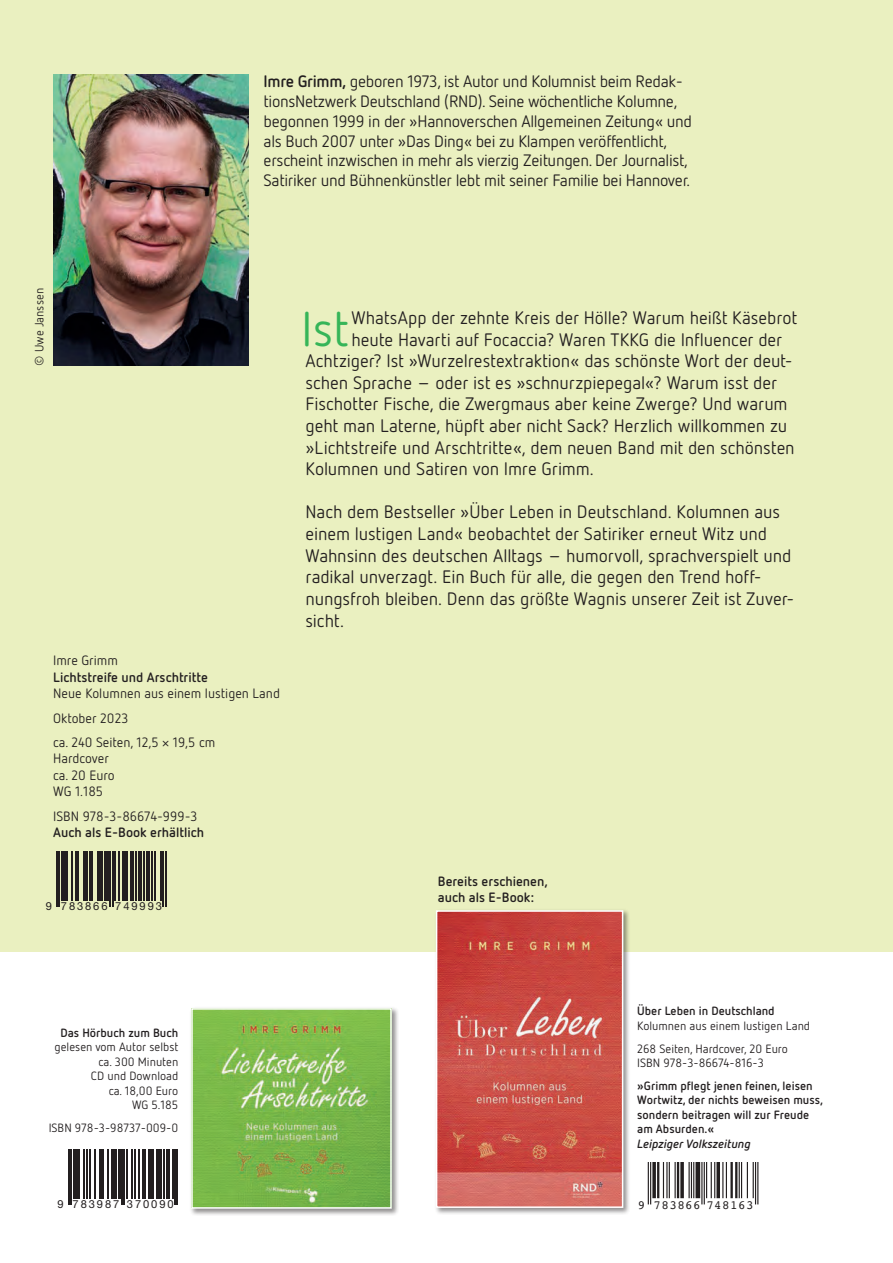
<style>
.page{position:relative;width:893px;height:1263px;background:#fff}
.page>*{position:absolute;margin:0;border:0;box-sizing:border-box;transform-origin:0 0}
.t1{font:48.45px "Netto OT";color:#36b558}
.t2{font:18px/21.6px "Netto OT";letter-spacing:-.005em;color:#231f20}
.t3{font:16.5px/19.8px "Netto OT";letter-spacing:-.02em;color:#231f20}
.t4{font:13.5px/24.8px "Netto OT";color:#231f20}
.t5{font:700 13.5px/16.2px "Netto OT";color:#231f20}
.t6{font:12.45px "Arial";letter-spacing:.035em;color:#231f20}
.t7{font:12px/14.4px "Netto OT";color:#231f20}
.t8{font:700 12px/14.4px "Netto OT";color:#231f20}
.t9{font:italic 700 12px "Netto OT";color:#231f20}
.t10{font:11.1px "Helvetica Neue";letter-spacing:.17em;color:#231f20}
.s1{font-weight:700}
</style>
<div class="page">
<div style="left:0;top:0;width:893px;height:951px;background:#eaf0c0"></div>
<img style="left:53px;top:74px;width:196px;height:292px">
<hr style="left:68px;top:1149px;width:1px;height:55px;background:#231f20">
<hr style="left:71px;top:1149px;width:1px;height:55px;background:#231f20">
<hr style="left:73px;top:1149px;width:3px;height:50px;background:#231f20">
<hr style="left:77px;top:1149px;width:3px;height:50px;background:#231f20">
<hr style="left:83px;top:1149px;width:1px;height:50px;background:#231f20">
<hr style="left:87px;top:1149px;width:1px;height:50px;background:#231f20">
<hr style="left:89px;top:1149px;width:1px;height:50px;background:#231f20">
<hr style="left:95px;top:1149px;width:1px;height:50px;background:#231f20">
<hr style="left:99px;top:1149px;width:2px;height:50px;background:#231f20">
<hr style="left:102px;top:1149px;width:2px;height:50px;background:#231f20">
<hr style="left:108px;top:1149px;width:1px;height:50px;background:#231f20">
<hr style="left:111px;top:1149px;width:1px;height:50px;background:#231f20">
<hr style="left:113px;top:1149px;width:4px;height:50px;background:#231f20">
<hr style="left:118px;top:1149px;width:2px;height:50px;background:#231f20">
<hr style="left:121px;top:1149px;width:2px;height:55px;background:#231f20">
<hr style="left:124px;top:1149px;width:1px;height:55px;background:#231f20">
<hr style="left:126px;top:1149px;width:1px;height:50px;background:#231f20">
<hr style="left:132px;top:1149px;width:1px;height:50px;background:#231f20">
<hr style="left:134px;top:1149px;width:1px;height:50px;background:#231f20">
<hr style="left:139px;top:1149px;width:1px;height:50px;background:#231f20">
<hr style="left:142px;top:1149px;width:4px;height:50px;background:#231f20">
<hr style="left:148px;top:1149px;width:1px;height:50px;background:#231f20">
<hr style="left:150px;top:1149px;width:4px;height:50px;background:#231f20">
<hr style="left:156px;top:1149px;width:1px;height:50px;background:#231f20">
<hr style="left:158px;top:1149px;width:4px;height:50px;background:#231f20">
<hr style="left:163px;top:1149px;width:1px;height:50px;background:#231f20">
<hr style="left:166px;top:1149px;width:4px;height:50px;background:#231f20">
<hr style="left:172px;top:1149px;width:1px;height:50px;background:#231f20">
<hr style="left:175px;top:1149px;width:1px;height:55px;background:#231f20">
<hr style="left:177px;top:1149px;width:1px;height:55px;background:#231f20">
<div style="left:434px;top:908px;width:197px;height:307px;background:#231f20;opacity:.5"></div>
<img style="left:439px;top:913px;width:181px;height:292px">
<div style="left:436px;top:910px;width:187px;height:298px;border:2px solid #fff"></div>
<hr style="left:648px;top:1162px;width:1px;height:42px;background:#231f20">
<hr style="left:650px;top:1162px;width:1px;height:42px;background:#231f20">
<svg style="left:652px;top:1162px;width:4px;height:36px"></svg>
<hr style="left:657px;top:1162px;width:2px;height:36px;background:#231f20">
<hr style="left:663px;top:1162px;width:1px;height:36px;background:#231f20">
<hr style="left:666px;top:1162px;width:2px;height:36px;background:#231f20">
<hr style="left:669px;top:1162px;width:1px;height:36px;background:#231f20">
<hr style="left:674px;top:1162px;width:2px;height:36px;background:#231f20">
<hr style="left:677px;top:1162px;width:2px;height:36px;background:#231f20">
<svg style="left:680px;top:1162px;width:4px;height:36px"></svg>
<hr style="left:688px;top:1162px;width:2px;height:36px;background:#231f20">
<hr style="left:691px;top:1162px;width:1px;height:36px;background:#231f20">
<hr style="left:693px;top:1162px;width:1px;height:36px;background:#231f20">
<div style="left:695px;top:1162px;width:5px;height:36px;background:#231f20"></div>
<hr style="left:701px;top:1162px;width:1px;height:42px;background:#231f20">
<hr style="left:704px;top:1162px;width:1px;height:42px;background:#231f20">
<hr style="left:706px;top:1162px;width:1px;height:36px;background:#231f20">
<hr style="left:711px;top:1162px;width:1px;height:36px;background:#231f20">
<hr style="left:714px;top:1162px;width:1px;height:36px;background:#231f20">
<svg style="left:716px;top:1162px;width:4px;height:36px"></svg>
<hr style="left:722px;top:1162px;width:1px;height:36px;background:#231f20">
<hr style="left:726px;top:1162px;width:1px;height:36px;background:#231f20">
<hr style="left:730px;top:1162px;width:3px;height:36px;background:#231f20">
<hr style="left:735px;top:1162px;width:2px;height:36px;background:#231f20">
<hr style="left:739px;top:1162px;width:1px;height:36px;background:#231f20">
<hr style="left:741px;top:1162px;width:1px;height:36px;background:#231f20">
<hr style="left:747px;top:1162px;width:1px;height:36px;background:#231f20">
<hr style="left:753px;top:1162px;width:1px;height:36px;background:#231f20">
<hr style="left:755px;top:1162px;width:1px;height:42px;background:#231f20">
<hr style="left:757px;top:1162px;width:1px;height:42px;background:#231f20">
<hr style="left:57px;top:851px;width:1px;height:56px;background:#231f20">
<hr style="left:59px;top:851px;width:1px;height:56px;background:#231f20">
<hr style="left:61px;top:851px;width:4px;height:50px;background:#231f20">
<hr style="left:66px;top:851px;width:2px;height:50px;background:#231f20">
<hr style="left:72px;top:851px;width:1px;height:50px;background:#231f20">
<hr style="left:75px;top:851px;width:1px;height:50px;background:#231f20">
<hr style="left:77px;top:851px;width:1px;height:50px;background:#231f20">
<hr style="left:83px;top:851px;width:1px;height:50px;background:#231f20">
<hr style="left:85px;top:851px;width:3px;height:50px;background:#231f20">
<hr style="left:89px;top:851px;width:3px;height:50px;background:#231f20">
<hr style="left:97px;top:851px;width:1px;height:50px;background:#231f20">
<hr style="left:99px;top:851px;width:1px;height:50px;background:#231f20">
<hr style="left:102px;top:851px;width:1px;height:50px;background:#231f20">
<div style="left:104px;top:851px;width:5px;height:50px;background:#231f20"></div>
<hr style="left:110px;top:851px;width:1px;height:56px;background:#231f20">
<hr style="left:112px;top:851px;width:1px;height:56px;background:#231f20">
<hr style="left:114px;top:851px;width:1px;height:50px;background:#231f20">
<hr style="left:119px;top:851px;width:1px;height:50px;background:#231f20">
<hr style="left:122px;top:851px;width:2px;height:50px;background:#231f20">
<hr style="left:125px;top:851px;width:3px;height:50px;background:#231f20">
<hr style="left:131px;top:851px;width:3px;height:50px;background:#231f20">
<hr style="left:135px;top:851px;width:1px;height:50px;background:#231f20">
<hr style="left:139px;top:851px;width:3px;height:50px;background:#231f20">
<hr style="left:143px;top:851px;width:1px;height:50px;background:#231f20">
<hr style="left:147px;top:851px;width:3px;height:50px;background:#231f20">
<hr style="left:151px;top:851px;width:1px;height:50px;background:#231f20">
<hr style="left:155px;top:851px;width:1px;height:50px;background:#231f20">
<hr style="left:161px;top:851px;width:1px;height:50px;background:#231f20">
<hr style="left:163px;top:851px;width:1px;height:56px;background:#231f20">
<hr style="left:165px;top:851px;width:1px;height:56px;background:#231f20">
<div style="left:190px;top:1006px;width:209px;height:210px;background:#231f20;opacity:.5"></div>
<img style="left:194px;top:1011px;width:195px;height:195px">
<div style="left:191px;top:1008px;width:201px;height:201px;border:2px solid #fff"></div>
<p class="t3" style="left:264px;top:71px;width:430px"><span class="s1">Imre Grimm,</span> geboren 1973, ist Autor und Kolumnist beim Redak&shy;tionsNetzwerk Deutschland (RND). Seine wöchentliche Kolumne, begonnen 1999 in der »Hannoverschen Allgemeinen Zeitung« und als Buch 2007 unter »Das Ding« bei zu Klampen veröffentlicht, erscheint inzwischen in mehr als vierzig Zeitungen. Der Journalist, Satiriker und Bühnenkünstler lebt mit seiner Familie bei Hannover.</p>
<p class="t7" style="left:32px;top:366px;width:79px;rotate:-90deg">© Uwe Janssen</p>
<p class="t4" style="left:53px;top:648px;width:66px">Imre Grimm</p>
<p class="t5" style="left:53px;top:668px;width:156px">Lichtstreife und Arschtritte</p>
<p class="t4" style="left:53px;top:680px;width:228px">Neue Kolumnen aus einem lustigen Land<br>Oktober 2023<br>ca. 240 Seiten, 12,5 × 19,5 cm</p>
<p class="t4" style="left:53px;top:750px;width:63px;line-height:16.2px">Hardcover ca. 20 Euro<br>WG 1.185</p>
<p class="t4" style="left:53px;top:803px;width:146px">ISBN 978-3-86674-999-3</p>
<p class="t5" style="left:53px;top:823px;width:153px">Auch als E-Book erhältlich</p>
<h1 class="t1" style="left:301px;top:299px;width:49px">Ist</h1>
<p class="t2" style="left:351px;top:307px;width:447px">WhatsApp der zehnte Kreis der Hölle? Warum heißt Käsebrot</p>
<p class="t2" style="left:351px;top:328px;width:432px">heute Havarti auf Focaccia? Waren TKKG die Influencer der</p>
<p class="t2" style="left:305px;top:350px;width:489px">Achtziger? Ist »Wurzelrestextraktion« das schönste Wort der deut-</p>
<p class="t2" style="left:305px;top:371px;width:473px">schen Sprache – oder ist es »schnurzpiepegal«? Warum isst der</p>
<p class="t2" style="left:305px;top:393px;width:484px">Fischotter Fische, die Zwergmaus aber keine Zwerge? Und warum</p>
<p class="t2" style="left:305px;top:415px;width:483px">geht man Laterne, hüpft aber nicht Sack? Herzlich willkommen zu</p>
<p class="t2" style="left:305px;top:436px;width:491px">»Lichtstreife und Arschtritte«, dem neuen Band mit den schönsten</p>
<p class="t2" style="left:305px;top:458px;width:290px">Kolumnen und Satiren von Imre Grimm.</p>
<p class="t2" style="left:305px;top:501px;width:490px">Nach dem Bestseller »Über Leben in Deutschland. Kolumnen aus einem lustigen Land« beobachtet der Satiriker erneut Witz und Wahnsinn des deutschen Alltags – humorvoll, sprachverspielt und radikal unverzagt. Ein Buch für alle, die gegen den Trend hoff&shy;nungsfroh bleiben. Denn das größte Wagnis unserer Zeit ist Zuver&shy;sicht.</p>
<p class="t10" style="left:46px;top:898px;width:117px">9 783866 749993</p>
<p class="t8" style="left:60px;top:1025px;width:119px">Das Hörbuch zum Buch</p>
<p class="t7" style="left:54px;top:1040px;width:125px;text-align:right">gelesen vom Autor selbst ca. 300 Minuten<br>CD und Download<br>ca. 18,00 Euro<br>WG 5.185</p>
<p class="t7" style="left:49px;top:1120px;width:131px">ISBN 978-3-98737-009-0</p>
<p class="t10" style="left:58px;top:1196px;width:117px">9 783987 370090</p>
<p class="t5" style="left:438px;top:872px;width:111px">Bereits erschienen, auch als E-Book:</p>
<p class="t8" style="left:637px;top:1003px;width:139px">Über Leben in Deutschland</p>
<p class="t7" style="left:637px;top:1014px;width:174px;line-height:23px">Kolumnen aus einem lustigen Land<br>268 Seiten, Hardcover, 20 Euro</p>
<p class="t7" style="left:637px;top:1055px;width:128px">ISBN 978-3-86674-816-3</p>
<p class="t8" style="left:637px;top:1078px;width:187px">»Grimm pflegt jenen feinen, leisen<br>Wortwitz, der nichts beweisen muss, sondern beitragen will zur Freude am Absurden.«</p>
<p class="t9" style="left:637px;top:1136px;width:115px">Leipziger Volkszeitung</p>
<p class="t6" style="left:638px;top:1195px;width:117px">9 783866 748163</p>
</div>
